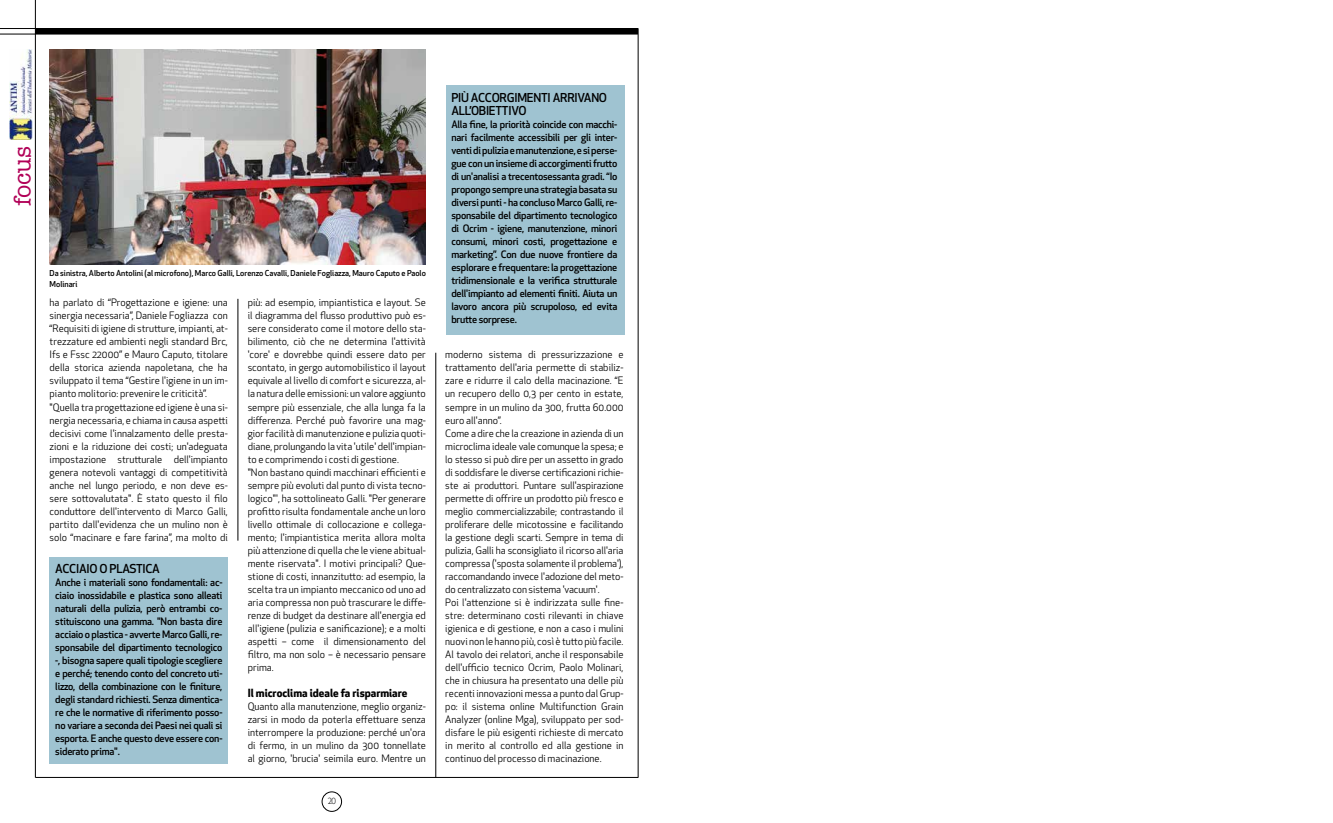
<style>
.page{position:relative;width:1333px;height:823px;background:#fff}
.page>*{position:absolute;margin:0;border:0;box-sizing:border-box;transform-origin:0 0}
.t1{font:24.3px "American Typewriter";color:#b10057}
.t2{font:500 12px "Apex New";letter-spacing:-.02em;color:#000}
.t3{font:700 11px "Apex New";color:#000}
.t4{font:10px/13px "Apex New";color:#000}
.t5{font:500 10px/13px "Apex New";letter-spacing:-.02em;color:#000;text-align:justify}
.t6{font:300 9px "Gill Sans";color:#000}
.t7{font:500 8px/11px "Apex New";color:#000}
</style>
<div class="page">
<div style="left:36px;top:28px;width:602px;height:6px;background:#000"></div>
<hr style="left:0;top:28px;width:638px;height:1px;background:#000">
<hr style="left:0;top:34px;width:638px;height:1px;background:#000">
<hr style="left:35px;top:776px;width:603px;height:1px;background:#000">
<hr style="left:35px;top:0;width:1px;height:777px;background:#000">
<hr style="left:638px;top:28px;width:1px;height:749px;background:#000">
<hr style="left:435px;top:352px;width:1px;height:424px;background:#000">
<hr style="left:238px;top:298px;width:1px;height:242px;background:#000">
<div style="left:322px;top:791px;width:20px;height:20px;border:1px solid #000;border-radius:50%"></div>
<img style="left:50px;top:49px;width:376px;height:215px">
<div style="left:50px;top:556px;width:178px;height:207px;background:#9fc3d1"></div>
<div style="left:446px;top:85px;width:178px;height:249px;background:#9fc3d1"></div>
<img style="left:10px;top:50px;width:22px;height:89px">
<h1 class="t1" style="left:4px;top:206px;width:62px;rotate:-90deg">focus</h1>
<p class="t7" style="left:50px;top:268px;width:378px">Da sinistra, Alberto Antolini (al microfono), Marco Galli, Lorenzo Cavalli, Daniele Fogliazza, Mauro Caputo e Paolo<br>Molinari</p>
<p class="t4" style="left:50px;top:296px;width:180px">ha parlato di “Progettazione e igiene: una sinergia necessaria”, Daniele Fogliazza con “Requisiti di igiene di strutture, impianti, at&shy;trezzature ed ambienti negli standard Brc, Ifs e Fssc 22000” e Mauro Caputo, titolare della storica azienda napoletana, che ha sviluppato il tema “Gestire l'igiene in un im&shy;pianto molitorio: prevenire le criticità”. "Quella tra progettazione ed igiene è una si&shy;nergia necessaria, e chiama in causa aspetti decisivi come l'innalzamento delle presta&shy;zioni e la riduzione dei costi; un'adeguata impostazione strutturale dell'impianto genera notevoli vantaggi di competitività anche nel lungo periodo, e non deve es&shy;sere sottovalutata". È stato questo il filo conduttore dell'intervento di Marco Galli, partito dall'evidenza che un mulino non è solo “macinare e fare farina”, ma molto di</p>
<p class="t4" style="left:248px;top:296px;width:180px">più: ad esempio, impiantistica e layout. Se il diagramma del flusso produttivo può es&shy;sere considerato come il motore dello sta&shy;bilimento, ciò che ne determina l'attività 'core' e dovrebbe quindi essere dato per scontato, in gergo automobilistico il layout equivale al livello di comfort e sicurezza, al&shy;la natura delle emissioni: un valore aggiunto sempre più essenziale, che alla lunga fa la differenza. Perché può favorire una mag&shy;gior facilità di manutenzione e pulizia quoti&shy;diane, prolungando la vita 'utile' dell'impian&shy;to e comprimendo i costi di gestione.<br>"Non bastano quindi macchinari efficienti e sempre più evoluti dal punto di vista tecno&shy;logico"', ha sottolineato Galli. "Per generare profitto risulta fondamentale anche un loro livello ottimale di collocazione e collega&shy;mento; l'impiantistica merita allora molta più attenzione di quella che le viene abitual&shy;mente riservata". I motivi principali? Que&shy;stione di costi, innanzitutto: ad esempio, la scelta tra un impianto meccanico od uno ad aria compressa non può trascurare le diffe&shy;renze di budget da destinare all'energia ed all'igiene (pulizia e sanificazione); e a molti aspetti – come il dimensionamento del filtro, ma non solo – è necessario pensare prima.</p>
<p class="t3" style="left:248px;top:684px;width:161px">Il microclima ideale fa risparmiare</p>
<p class="t4" style="left:248px;top:699px;width:180px;text-align:justify">Quanto alla manutenzione, meglio organiz&shy;zarsi in modo da poterla effettuare senza interrompere la produzione: perché un'ora di fermo, in un mulino da 300 tonnellate al giorno, 'brucia' seimila euro. Mentre un</p>
<p class="t6" style="left:328px;top:795px;width:10px">20</p>
<p class="t2" style="left:55px;top:560px;width:98px">Acciaio o plastica</p>
<p class="t5" style="left:55px;top:575px;width:169px">Anche i materiali sono fondamentali: ac&shy;ciaio inossidabile e plastica sono alleati naturali della pulizia, però entrambi co&shy;stituiscono una gamma. "Non basta dire acciaio o plastica - avverte Marco Galli, re&shy;sponsabile del dipartimento tecnologico -, bisogna sapere quali tipologie scegliere e perché; tenendo conto del concreto uti&shy;lizzo, della combinazione con le finiture, degli standard richiesti. Senza dimentica&shy;re che le normative di riferimento posso&shy;no variare a seconda dei Paesi nei quali si esporta. E anche questo deve essere con&shy;siderato prima".</p>
<p class="t2" style="left:451px;top:89px;width:75px">Più accorgimen</p>
<p class="t2" style="left:541px;top:89px;width:67px">ti arrivano</p>
<p class="t2" style="left:451px;top:102px;width:77px">all’obiettivo</p>
<p class="t5" style="left:451px;top:117px;width:167px">Alla fine, la priorità coincide con macchi&shy;nari facilmente accessibili per gli inter&shy;venti di pulizia e manutenzione, e si perse&shy;gue con un insieme di accorgimenti frutto di un'analisi a trecentosessanta gradi. “Io propongo sempre una strategia basata su diversi punti - ha concluso Marco Galli, re&shy;sponsabile del dipartimento tecnologico di Ocrim - igiene, manutenzione, minori consumi, minori costi, progettazione e marketing”. Con due nuove frontiere da esplorare e frequentare: la progettazione tridimensionale e la verifica strutturale dell'impianto ad elementi finiti. Aiuta un lavoro ancora più scrupoloso, ed evita brutte sorprese.</p>
<p class="t4" style="left:445px;top:348px;width:180px">moderno sistema di pressurizzazione e trattamento dell'aria permette di stabiliz&shy;zare e ridurre il calo della macinazione. “E un recupero dello 0,3 per cento in estate, sempre in un mulino da 300, frutta 60.000 euro all'anno”.<br>Come a dire che la creazione in azienda di un microclima ideale vale comunque la spesa; e lo stesso si può dire per un assetto in grado di soddisfare le diverse certificazioni richie&shy;ste ai produttori. Puntare sull'aspirazione permette di offrire un prodotto più fresco e meglio commercializzabile; contrastando il proliferare delle micotossine e facilitando la gestione degli scarti. Sempre in tema di pulizia, Galli ha sconsigliato il ricorso all'aria compressa ('sposta solamente il problema'), raccomandando invece l'adozione del meto&shy;do centralizzato con sistema 'vacuum'.<br>Poi l'attenzione si è indirizzata sulle fine&shy;stre: determinano costi rilevanti in chiave igienica e di gestione, e non a caso i mulini nuovi non le hanno più, così è tutto più facile.<br>Al tavolo dei relatori, anche il responsabile dell'ufficio tecnico Ocrim, Paolo Molinari, che in chiusura ha presentato una delle più recenti innovazioni messa a punto dal Grup&shy;po: il sistema online Multifunction Grain Analyzer (online Mga), sviluppato per sod&shy;disfare le più esigenti richieste di mercato in merito al controllo ed alla gestione in continuo del processo di macinazione.</p>
</div>
